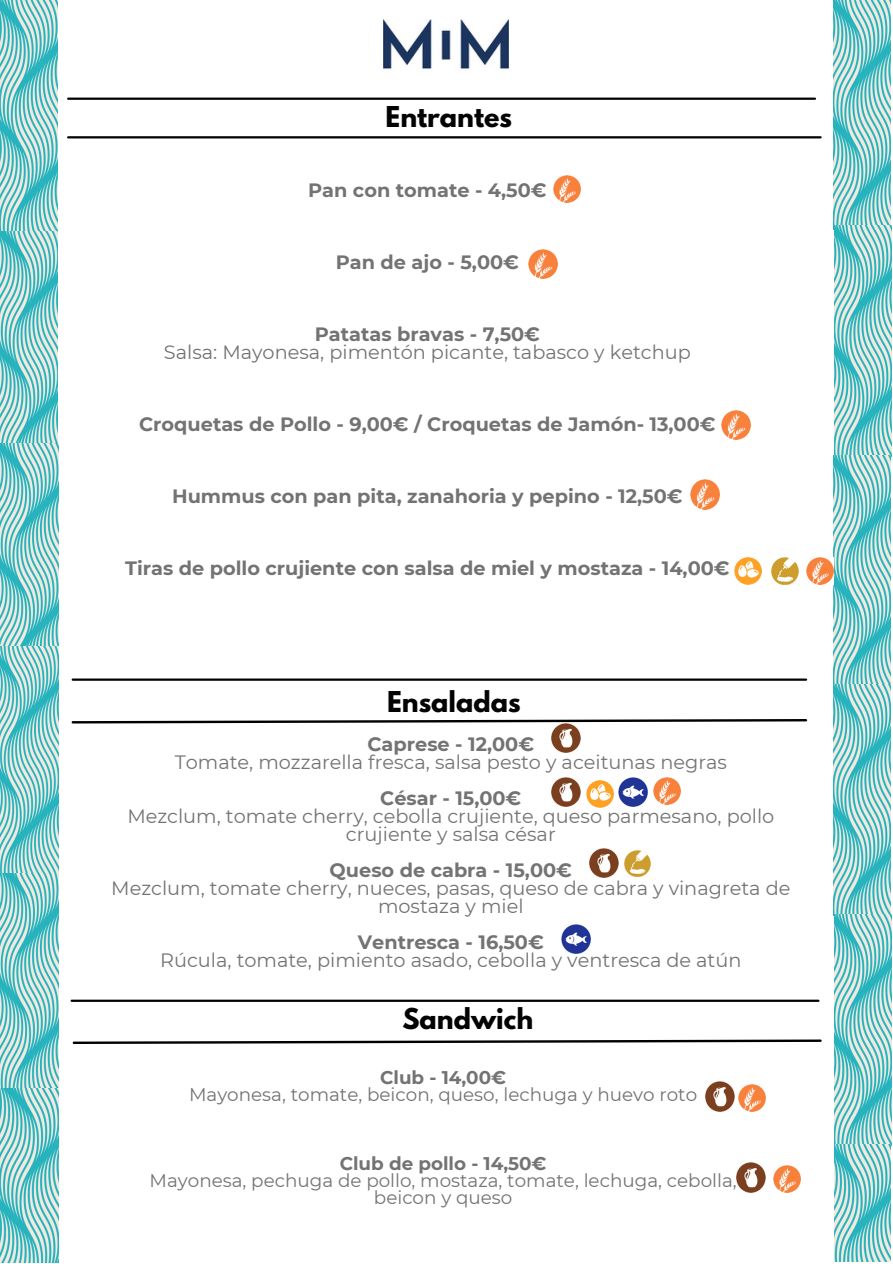
<style>
.page{position:relative;width:893px;height:1264px;background:#fff}
.page>*{position:absolute;margin:0;border:0;box-sizing:border-box;transform-origin:0 0}
.t1{font:700 25.5px "League Spartan";color:#030304}
.t2{font:19.35px/18px "Montserrat";color:#737373;text-align:center}
.t3{font:700 19.35px "Montserrat";color:#737373}
.t4{font:18.3px/17.1px "Montserrat";color:#737373;text-align:center}
.t5{font:700 18.3px "Montserrat";color:#737373}
</style>
<div class="page">
<img style="left:0;top:0;width:57px;height:443px">
<img style="left:0;top:443px;width:58px;height:420px">
<img style="left:0;top:863px;width:58px;height:398px">
<img style="left:383px;top:20px;width:125px;height:50px">
<hr style="left:68px;top:136px;width:752px;height:2px;background:#000">
<hr style="left:68px;top:98px;width:746px;height:2px;background:#000">
<img style="left:833px;top:0;width:57px;height:226px">
<img style="left:833px;top:226px;width:58px;height:1035px">
<hr style="left:72px;top:999px;width:746px;height:2px;background:#000">
<svg style="left:72px;top:719px;width:735px;height:4px"></svg>
<hr style="left:73px;top:678px;width:733px;height:2px;background:#000">
<svg style="left:73px;top:1039px;width:748px;height:4px"></svg>
<img style="left:771px;top:557px;width:27px;height:27px">
<img style="left:806px;top:557px;width:27px;height:27px">
<img style="left:734px;top:557px;width:27px;height:27px">
<img style="left:551px;top:723px;width:29px;height:29px">
<img style="left:551px;top:777px;width:29px;height:29px">
<img style="left:586px;top:780px;width:27px;height:27px">
<img style="left:618px;top:777px;width:30px;height:29px">
<img style="left:589px;top:848px;width:29px;height:29px">
<img style="left:624px;top:850px;width:26px;height:26px">
<img style="left:561px;top:924px;width:29px;height:29px">
<img style="left:705px;top:1081px;width:29px;height:30px">
<img style="left:736px;top:1162px;width:29px;height:30px">
<img style="left:738px;top:1084px;width:27px;height:27px">
<img style="left:773px;top:1165px;width:27px;height:27px">
<img style="left:653px;top:777px;width:27px;height:27px">
<img style="left:553px;top:175px;width:27px;height:27px">
<img style="left:528px;top:249px;width:29px;height:29px">
<img style="left:721px;top:410px;width:29px;height:29px">
<img style="left:690px;top:480px;width:29px;height:29px">
<p class="t1" style="left:385px;top:104px;width:128px">Entrantes</p>
<p class="t3" style="left:308px;top:178px;width:240px">Pan con tomate - 4,50€</p>
<p class="t3" style="left:336px;top:250px;width:185px">Pan de ajo - 5,00€</p>
<p class="t3" style="left:315px;top:322px;width:227px">Patatas bravas - 7,50€</p>
<p class="t2" style="left:164px;top:343px;width:528px">Salsa: Mayonesa, pimentón picante, tabasco y ketchup</p>
<p class="t3" style="left:139px;top:412px;width:578px">Croquetas de Pollo - 9,00€ / Croquetas de Jamón- 13,00€</p>
<p class="t3" style="left:172px;top:484px;width:512px">Hummus con pan pita, zanahoria y pepino - 12,50€</p>
<p class="t3" style="left:125px;top:556px;width:606px">Tiras de pollo crujiente con salsa de miel y mostaza - 14,00€</p>
<p class="t1" style="left:387px;top:689px;width:135px">Ensaladas</p>
<p class="t3" style="left:367px;top:732px;width:168px">Caprese - 12,00€</p>
<p class="t2" style="left:175px;top:753px;width:553px">Tomate, mozzarella fresca, salsa pesto y aceitunas negras</p>
<p class="t3" style="left:380px;top:786px;width:143px">César - 15,00€</p>
<p class="t2" style="left:127px;top:807px;width:648px">Mezclum, tomate cherry, cebolla crujiente, queso parmesano, pollo crujiente y salsa césar</p>
<p class="t3" style="left:329px;top:858px;width:244px">Queso de cabra - 15,00€</p>
<p class="t2" style="left:111px;top:879px;width:680px">Mezclum, tomate cherry, nueces, pasas, queso de cabra y vinagreta de mostaza y miel</p>
<p class="t3" style="left:358px;top:930px;width:187px">Ventresca - 16,50€</p>
<p class="t2" style="left:160px;top:951px;width:583px">Rúcula, tomate, pimiento asado, cebolla y ventresca de atún</p>
<p class="t1" style="left:402px;top:1006px;width:132px">Sandwich</p>
<p class="t5" style="left:380px;top:1066px;width:128px">Club - 14,00€</p>
<p class="t4" style="left:189px;top:1086px;width:509px">Mayonesa, tomate, beicon, queso, lechuga y huevo roto</p>
<p class="t5" style="left:339px;top:1151px;width:208px">Club de pollo - 14,50€</p>
<p class="t4" style="left:150px;top:1171px;width:588px">Mayonesa, pechuga de pollo, mostaza, tomate, lechuga, cebolla, beicon y queso</p>
</div>
